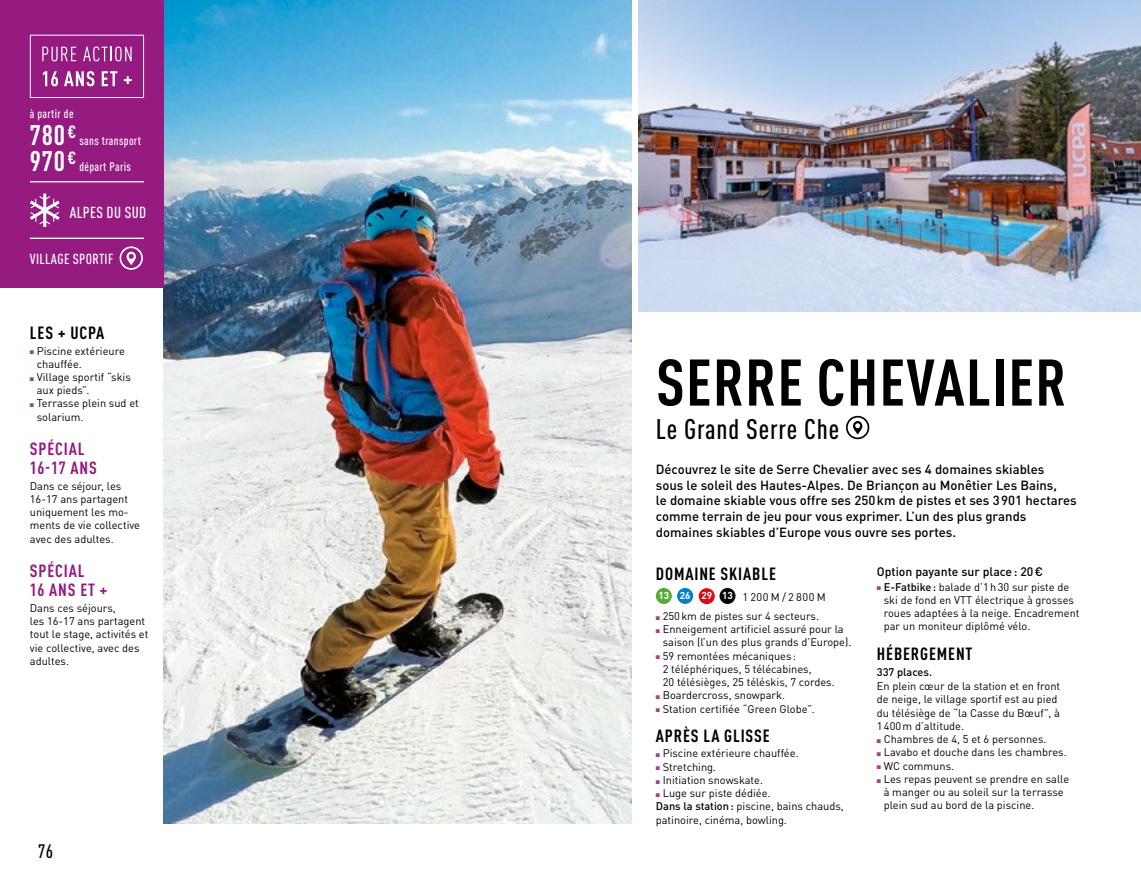
<style>
.page{position:relative;width:1141px;height:893px;background:#fff}
.page>*{position:absolute;margin:0;border:0;box-sizing:border-box;transform-origin:0 0}
.t1{font:700 condensed 64.75px "DINOT";letter-spacing:.02em;color:#000}
.t2{font:500 condensed 28px "DINOT";letter-spacing:.03em;color:#000}
.t3{font:500 condensed 19.25px "DINOT";color:#000}
.t4{font:700 condensed 17.5px "DINOT";letter-spacing:.05em;color:#000}
.t5{font:700 condensed 17.5px/19.2px "DINOT";letter-spacing:.05em;color:#951b81}
.t6{font:500 condensed 15.75px "DINOT";letter-spacing:.025em;color:#fff}
.t7{font:500 condensed 14.35px "DINOT";letter-spacing:.025em;color:#fff}
.t8{font:500 13.12px/15.8px "DINOT";color:#000}
.t9{font:500 condensed 12.25px/26.2px "DINOT";letter-spacing:.03em;color:#fff}
.t10{font:500 12.25px "DINOT";color:#000}
.t11{font:11.03px/13.3px "DINOT";color:#000}
.t12{font:11.03px "DINOT";letter-spacing:.125em;color:#000}
.t13{font:500 11.03px "DINOT";color:#000}
.s1{font-weight:700;font-size:28px}
.s2{color:#a34191}
.s3{font-weight:700;font-size:9.97px;color:#fff}
.s4{font-weight:500}
</style>
<div class="page">
<img style="left:164px;top:0;width:467px;height:823px">
<img style="left:639px;top:0;width:502px;height:311px">
<svg style="left:846px;top:416px;width:23px;height:23px"></svg>
<div style="left:656px;top:588px;width:16px;height:16px;background:#52ae32;border-radius:50%"></div>
<div style="left:677px;top:588px;width:16px;height:16px;background:#0081c9;border-radius:50%"></div>
<div style="left:699px;top:588px;width:16px;height:16px;background:#e30613;border-radius:50%"></div>
<div style="left:719px;top:588px;width:16px;height:16px;background:#000;border-radius:50%"></div>
<div style="left:0;top:0;width:164px;height:288px;background:#951b81"></div>
<svg style="left:120px;top:246px;width:23px;height:24px"></svg>
<hr style="left:30px;top:181px;width:114px;height:1px;background:#fff">
<hr style="left:30px;top:238px;width:114px;height:1px;background:#fff">
<svg style="left:30px;top:193px;width:30px;height:34px"></svg>
<div style="left:30px;top:35px;width:114px;height:63px;border:1px solid #fff"></div>
<svg style="left:42px;top:47px;width:34px;height:14px"></svg>
<svg style="left:83px;top:47px;width:49px;height:14px"></svg>
<svg style="left:43px;top:71px;width:89px;height:15px"></svg>
<p class="t9" style="left:30px;top:101px;width:112px">à partir de<br><span class="s1">780</span><sup>€</sup> sans transport<br><span class="s1">970</span><sup>€</sup> départ Paris</p>
<h3 class="t6" style="left:70px;top:203px;width:78px">ALPES DU SUD</h3>
<h3 class="t7" style="left:30px;top:250px;width:85px">VILLAGE SPORTIF</h3>
<h3 class="t4" style="left:30px;top:322px;width:76px">LES + UCPA</h3>
<p class="t11" style="left:37px;top:344px;width:90px;text-indent:-7px"><span class="s2">■</span> Piscine extérieure chauffée.</p>
<p class="t11" style="left:37px;top:370px;width:96px;text-indent:-7px"><span class="s2">■</span> Village sportif “skis aux pieds”.</p>
<p class="t11" style="left:37px;top:397px;width:104px;text-indent:-7px"><span class="s2">■</span> Terrasse plein sud et solarium.</p>
<h3 class="t5" style="left:30px;top:439px;width:69px">SPÉCIAL<br>16-17 ANS</h3>
<p class="t11" style="left:30px;top:479px;width:112px">Dans ce séjour, les<br>16-17 ans partagent uniquement les mo&shy;ments de vie collective avec des adultes.</p>
<h3 class="t5" style="left:30px;top:561px;width:79px">SPÉCIAL<br>16 ANS ET +</h3>
<p class="t11" style="left:30px;top:601px;width:120px">Dans ces séjours,<br>les 16-17 ans partagent tout le stage, activités et vie collective, avec des adultes.</p>
<h3 class="t3" style="left:38px;top:840px;width:16px">76</h3>
<h1 class="t1" style="left:656px;top:343px;width:412px">SERRE CHEVALIER</h1>
<h2 class="t2" style="left:656px;top:413px;width:185px">Le Grand Serre Che</h2>
<p class="t8" style="left:656px;top:461px;width:422px">Découvrez le site de Serre Chevalier avec ses 4 domaines skiables<br>sous le soleil des Hautes-Alpes. De Briançon au Monêtier Les Bains,<br>le domaine skiable vous offre ses 250km de pistes et ses 3901 hectares comme terrain de jeu pour vous exprimer. L’un des plus grands domaines skiables d’Europe vous ouvre ses portes.</p>
<h3 class="t4" style="left:656px;top:563px;width:122px">DOMAINE SKIABLE</h3>
<p class="t12" style="left:658px;top:590px;width:169px"><span class="s3">13 26 29 13</span> 1200M/2800M</p>
<p class="t11" style="left:656px;top:609px;width:165px"><span class="s2">■</span> 250km de pistes sur 4 secteurs.</p>
<p class="t11" style="left:663px;top:622px;width:190px;text-indent:-7px"><span class="s2">■</span> Enneigement artificiel assuré pour la saison (l’un des plus grands d’Europe).</p>
<p class="t11" style="left:663px;top:649px;width:173px;text-indent:-7px"><span class="s2">■</span> 59 remontées mécaniques :<br>2 téléphériques, 5 télécabines,<br>20 télésièges, 25 téléskis, 7 cordes.</p>
<p class="t11" style="left:656px;top:688px;width:131px"><span class="s2">■</span> Boardercross, snowpark.</p>
<p class="t11" style="left:656px;top:702px;width:161px"><span class="s2">■</span> Station certifiée “Green Globe”.</p>
<h3 class="t4" style="left:656px;top:725px;width:115px">APRÈS LA GLISSE</h3>
<p class="t11" style="left:656px;top:746px;width:144px"><span class="s2">■</span> Piscine extérieure chauffée.</p>
<p class="t11" style="left:656px;top:760px;width:62px"><span class="s2">■</span> Stretching.</p>
<p class="t11" style="left:656px;top:773px;width:109px"><span class="s2">■</span> Initiation snowskate.</p>
<p class="t11" style="left:656px;top:786px;width:189px"><span class="s2">■</span> Luge sur piste dédiée.<br><span class="s4">Dans la station:</span> piscine, bains chauds, patinoire, cinéma, bowling.</p>
<p class="t10" style="left:877px;top:564px;width:168px">Option payante sur place: 20€</p>
<p class="t11" style="left:884px;top:580px;width:197px;text-indent:-7px"><span class="s2">■</span> <span class="s4">E-Fatbike:</span> balade d’1h30 sur piste de ski de fond en VTT électrique à grosses roues adaptées à la neige. Encadrement par un moniteur diplômé vélo.</p>
<h3 class="t4" style="left:877px;top:643px;width:97px">HÉBERGEMENT</h3>
<p class="t13" style="left:877px;top:665px;width:57px">337 places.</p>
<p class="t11" style="left:877px;top:679px;width:185px">En plein cœur de la station et en front de neige, le village sportif est au pied du télésiège de “la Casse du Bœuf”, à<br>1400m d’altitude.</p>
<p class="t11" style="left:877px;top:732px;width:171px"><span class="s2">■</span> Chambres de 4, 5 et 6 personnes.</p>
<p class="t11" style="left:877px;top:746px;width:191px"><span class="s2">■</span> Lavabo et douche dans les chambres.</p>
<p class="t11" style="left:877px;top:759px;width:79px"><span class="s2">■</span> WC communs.</p>
<p class="t11" style="left:884px;top:772px;width:187px;text-indent:-7px"><span class="s2">■</span> Les repas peuvent se prendre en salle à manger ou au soleil sur la terrasse plein sud au bord de la piscine.</p>
</div>
